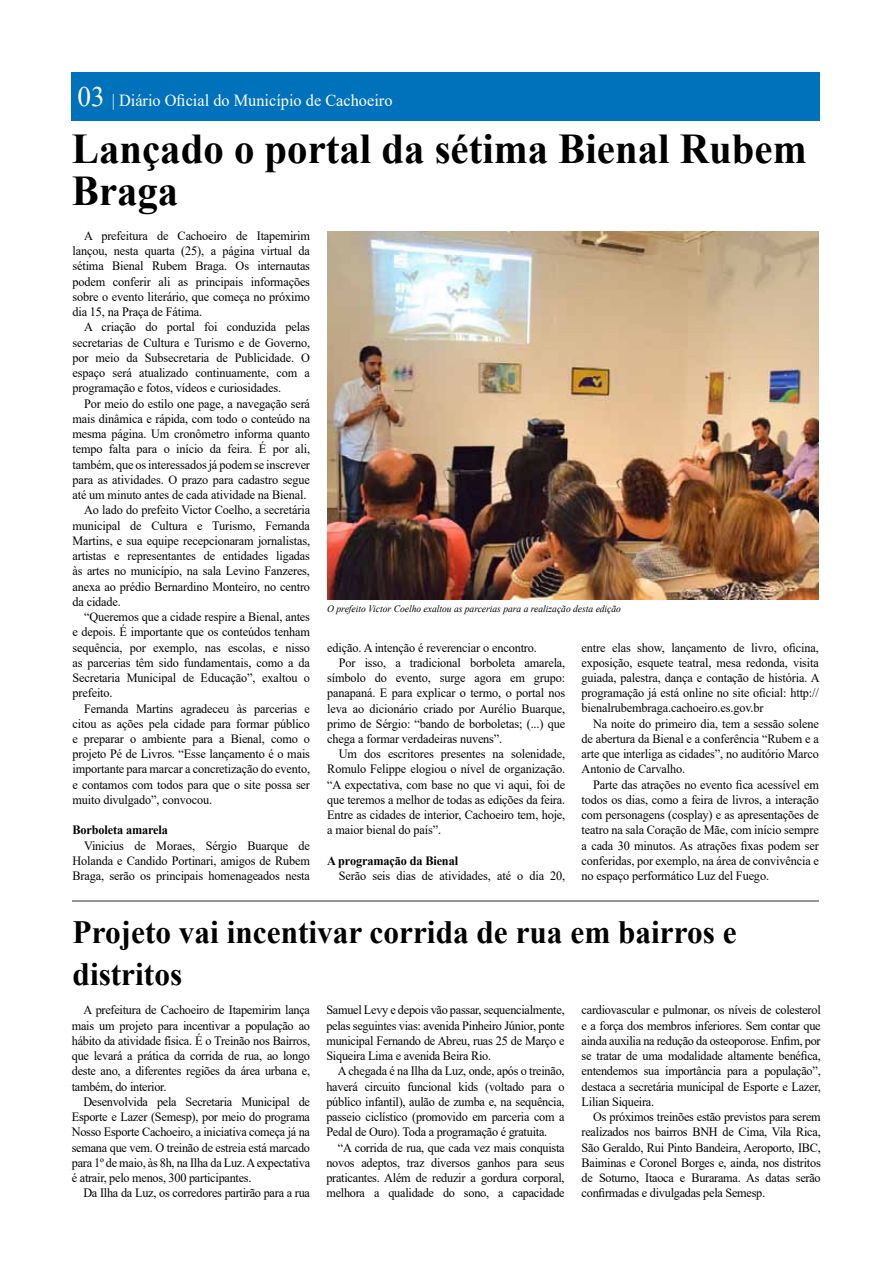
<style>
.page{position:relative;width:893px;height:1263px;background:#fff}
.page>*{position:absolute;margin:0;border:0;box-sizing:border-box;transform-origin:0 0}
.t1{font:700 42.3px/42.3px "Times New Roman";color:#000;scale:.96 1}
.t2{font:700 32.4px/42.3px "Times New Roman";color:#000;scale:.96 1}
.t3{font:16.95px "Times New Roman";color:#fff;scale:.96 1}
.t4{font:12.75px/15.3px "Times New Roman";letter-spacing:-.01em;color:#000;text-align:justify;scale:.96 1}
.t5{font:700 12.75px "Times New Roman";letter-spacing:-.01em;color:#000;scale:.96 1}
.t6{font:italic 9.9px "Times New Roman";color:#000;scale:.96 1}
.s1{font-size:28.2px}
</style>
<div class="page">
<div style="left:71px;top:73px;width:748px;height:48px;background:#0072bc"></div>
<img style="left:327px;top:231px;width:492px;height:369px">
<hr style="left:72px;top:900px;width:747px;height:1px;background:#939598">
<h3 class="t3" style="left:78px;top:88px;width:329px"><span class="s1">03</span> | Diário Oficial do Município de Cachoeiro</h3>
<h1 class="t1" style="left:72px;top:127px;width:767px">Lançado o portal da sétima Bienal Rubem<br>Braga</h1>
<p class="t4" style="left:72px;top:228px;width:249px;text-indent:12px">A prefeitura de Cachoeiro de Itapemirim lançou, nesta quarta (25), a página virtual da sétima Bienal Rubem Braga. Os internautas podem conferir ali as principais informações sobre o evento literário, que começa no próximo dia 15, na Praça de Fátima.</p>
<p class="t4" style="left:72px;top:319px;width:249px;text-indent:12px">A criação do portal foi conduzida pelas secretarias de Cultura e Turismo e de Governo, por meio da Subsecretaria de Publicidade. O espaço será atualizado continuamente, com a programação e fotos, vídeos e curiosidades.</p>
<p class="t4" style="left:84px;top:395px;width:237px">Por meio do estilo one page, a navegação será</p>
<p class="t4" style="left:72px;top:411px;width:249px">mais dinâmica e rápida, com todo o conteúdo na</p>
<p class="t4" style="left:72px;top:426px;width:249px">mesma página. Um cronômetro informa quanto</p>
<p class="t4" style="left:72px;top:441px;width:249px">tempo falta para o início da feira. É por ali,</p>
<p class="t4" style="left:72px;top:456px;width:249px">também, que os interessados já podem se inscrever</p>
<p class="t4" style="left:72px;top:471px;width:249px">para as atividades. O prazo para cadastro segue</p>
<p class="t4" style="left:72px;top:487px;width:245px">até um minuto antes de cada atividade na Bienal.</p>
<p class="t4" style="left:84px;top:502px;width:237px">Ao lado do prefeito Victor Coelho, a secretária</p>
<p class="t4" style="left:72px;top:517px;width:249px">municipal de Cultura e Turismo, Fernanda</p>
<p class="t4" style="left:72px;top:532px;width:249px">Martins, e sua equipe recepcionaram jornalistas,</p>
<p class="t4" style="left:72px;top:548px;width:249px">artistas e representantes de entidades ligadas</p>
<p class="t4" style="left:72px;top:563px;width:249px">às artes no município, na sala Levino Fanzeres,</p>
<p class="t4" style="left:72px;top:578px;width:249px">anexa ao prédio Bernardino Monteiro, no centro</p>
<p class="t4" style="left:72px;top:593px;width:52px">da cidade.</p>
<p class="t4" style="left:84px;top:609px;width:237px">“Queremos que a cidade respire a Bienal, antes</p>
<p class="t4" style="left:72px;top:624px;width:249px">e depois. É importante que os conteúdos tenham</p>
<p class="t4" style="left:72px;top:639px;width:249px">sequência, por exemplo, nas escolas, e nisso</p>
<p class="t4" style="left:72px;top:654px;width:249px">as parcerias têm sido fundamentais, como a da</p>
<p class="t4" style="left:72px;top:670px;width:249px">Secretaria Municipal de Educação”, exaltou o</p>
<p class="t4" style="left:72px;top:685px;width:43px">prefeito.</p>
<p class="t4" style="left:84px;top:700px;width:237px">Fernanda Martins agradeceu às parcerias e</p>
<p class="t4" style="left:72px;top:715px;width:249px">citou as ações pela cidade para formar público</p>
<p class="t4" style="left:72px;top:731px;width:249px">e preparar o ambiente para a Bienal, como o</p>
<p class="t4" style="left:72px;top:746px;width:249px">projeto Pé de Livros. “Esse lançamento é o mais</p>
<p class="t4" style="left:72px;top:761px;width:249px">importante para marcar a concretização do evento,</p>
<p class="t4" style="left:72px;top:776px;width:249px">e contamos com todos para que o site possa ser</p>
<p class="t4" style="left:72px;top:792px;width:147px">muito divulgado”, convocou.</p>
<p class="t5" style="left:72px;top:821px;width:101px">Borboleta amarela</p>
<p class="t4" style="left:72px;top:837px;width:249px;text-indent:12px">Vinicius de Moraes, Sérgio Buarque de Holanda e Candido Portinari, amigos de Rubem Braga, serão os principais homenageados nesta</p>
<p class="t6" style="left:327px;top:602px;width:307px">O prefeito Victor Coelho exaltou as parcerias para a realização desta edição</p>
<p class="t4" style="left:582px;top:639px;width:249px">entre elas show, lançamento de livro, oficina, exposição, esquete teatral, mesa redonda, visita guiada, palestra, dança e contação de história. A programação já está online no site oficial: http:// bienalrubembraga.cachoeiro.es.gov.br</p>
<p class="t4" style="left:582px;top:715px;width:249px;text-indent:12px">Na noite do primeiro dia, tem a sessão solene de abertura da Bienal e a conferência “Rubem e a arte que interliga as cidades”, no auditório Marco Antonio de Carvalho.</p>
<p class="t4" style="left:582px;top:776px;width:249px;text-indent:12px">Parte das atrações no evento fica acessível em todos os dias, como a feira de livros, a interação com personagens (cosplay) e as apresentações de teatro na sala Coração de Mãe, com início sempre a cada 30 minutos. As atrações fixas podem ser conferidas, por exemplo, na área de convivência e no espaço performático Luz del Fuego.</p>
<h2 class="t2" style="left:73px;top:910px;width:693px">Projeto vai incentivar corrida de rua em bairros e distritos</h2>
<p class="t4" style="left:72px;top:1002px;width:250px;text-indent:12px">A prefeitura de Cachoeiro de Itapemirim lança mais um projeto para incentivar a população ao hábito da atividade física. É o Treinão nos Bairros, que levará a prática da corrida de rua, ao longo deste ano, a diferentes regiões da área urbana e, também, do interior.</p>
<p class="t4" style="left:72px;top:1093px;width:250px;text-indent:12px">Desenvolvida pela Secretaria Municipal de Esporte e Lazer (Semesp), por meio do programa Nosso Esporte Cachoeiro, a iniciativa começa já na semana que vem. O treinão de estreia está marcado para 1º de maio, às 8h, na Ilha da Luz. A expectativa é atrair, pelo menos, 300 participantes.</p>
<p class="t4" style="left:83px;top:1185px;width:238px">Da Ilha da Luz, os corredores partirão para a rua</p>
<p class="t4" style="left:327px;top:639px;width:220px">edição. A intenção é reverenciar o encontro.</p>
<p class="t4" style="left:339px;top:654px;width:237px">Por isso, a tradicional borboleta amarela,</p>
<p class="t4" style="left:327px;top:670px;width:249px">símbolo do evento, surge agora em grupo:</p>
<p class="t4" style="left:327px;top:685px;width:249px">panapaná. E para explicar o termo, o portal nos</p>
<p class="t4" style="left:327px;top:700px;width:249px">leva ao dicionário criado por Aurélio Buarque,</p>
<p class="t4" style="left:327px;top:715px;width:249px">primo de Sérgio: “bando de borboletas; (...) que</p>
<p class="t4" style="left:327px;top:731px;width:184px">chega a formar verdadeiras nuvens”.</p>
<p class="t4" style="left:339px;top:746px;width:237px">Um dos escritores presentes na solenidade,</p>
<p class="t4" style="left:327px;top:761px;width:249px">Romulo Felippe elogiou o nível de organização.</p>
<p class="t4" style="left:327px;top:776px;width:249px">“A expectativa, com base no que vi aqui, foi de</p>
<p class="t4" style="left:327px;top:792px;width:249px">que teremos a melhor de todas as edições da feira.</p>
<p class="t4" style="left:327px;top:807px;width:249px">Entre as cidades de interior, Cachoeiro tem, hoje,</p>
<p class="t4" style="left:327px;top:822px;width:120px">a maior bienal do país”.</p>
<p class="t5" style="left:327px;top:851px;width:138px">A programação da Bienal</p>
<p class="t4" style="left:339px;top:868px;width:237px">Serão seis dias de atividades, até o dia 20,</p>
<p class="t4" style="left:326px;top:1002px;width:250px">Samuel Levy e depois vão passar, sequencialmente, pelas seguintes vias: avenida Pinheiro Júnior, ponte municipal Fernando de Abreu, ruas 25 de Março e Siqueira Lima e avenida Beira Rio.</p>
<p class="t4" style="left:326px;top:1063px;width:250px;text-indent:12px">A chegada é na Ilha da Luz, onde, após o treinão, haverá circuito funcional kids (voltado para o público infantil), aulão de zumba e, na sequência, passeio ciclístico (promovido em parceria com a Pedal de Ouro). Toda a programação é gratuita.</p>
<p class="t4" style="left:326px;top:1139px;width:250px;text-indent:12px">“A corrida de rua, que cada vez mais conquista novos adeptos, traz diversos ganhos para seus praticantes. Além de reduzir a gordura corporal, melhora a qualidade do sono, a capacidade</p>
<p class="t4" style="left:582px;top:1002px;width:251px">cardiovascular e pulmonar, os níveis de colesterol e a força dos membros inferiores. Sem contar que ainda auxilia na redução da osteoporose. Enfim, por se tratar de uma modalidade altamente benéfica, entendemos sua importância para a população”, destaca a secretária municipal de Esporte e Lazer, Lilian Siqueira.</p>
<p class="t4" style="left:582px;top:1109px;width:251px;text-indent:12px">Os próximos treinões estão previstos para serem realizados nos bairros BNH de Cima, Vila Rica, São Geraldo, Rui Pinto Bandeira, Aeroporto, IBC, Baiminas e Coronel Borges e, ainda, nos distritos de Soturno, Itaoca e Burarama. As datas serão confirmadas e divulgadas pela Semesp.</p>
</div>
